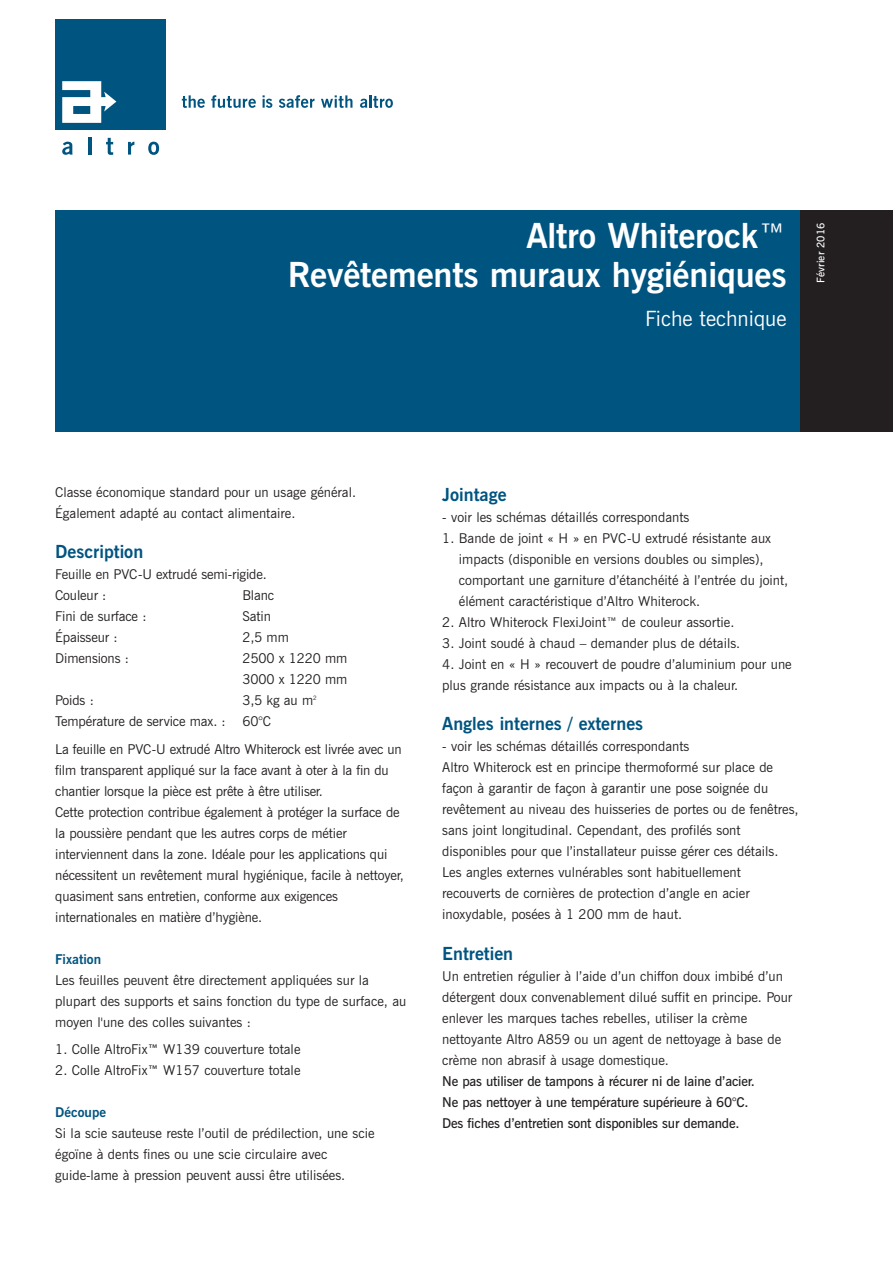
<style>
.page{position:relative;width:893px;height:1263px;background:#fff}
.page>*{position:absolute;margin:0;border:0;box-sizing:border-box;transform-origin:0 0}
.t1{font:700 34.5px/39px "News Gothic BT";letter-spacing:-.005em;color:#fff;text-align:right}
.t2{font:21px "News Gothic BT";color:#fff}
.t3{font:700 18px "News Gothic BT";color:#005480}
.t4{font:13.5px/21px "News Gothic BT";color:#231f20}
.t5{font:600 13.5px/21px "News Gothic BT";letter-spacing:-.015em;color:#231f20}
.t6{font:700 13.5px "News Gothic BT";color:#005480}
.t7{font:600 10.5px "News Gothic BT";letter-spacing:.005em;color:#fff}
.t8{font:6px "News Gothic BT";color:#231f20}
.s1{font-weight:400}
.s2{font-weight:600}
</style>
<div class="page">
<div style="left:799px;top:210px;width:94px;height:221px;background:#231f20"></div>
<div style="left:55px;top:210px;width:744px;height:221px;background:#005480"></div>
<div style="left:55px;top:19px;width:111px;height:111px;background:#005480"></div>
<svg style="left:62px;top:142px;width:11px;height:13px"></svg>
<hr style="left:88px;top:137px;width:3px;height:18px;background:#005480">
<svg style="left:106px;top:138px;width:7px;height:17px"></svg>
<svg style="left:128px;top:142px;width:6px;height:13px"></svg>
<svg style="left:148px;top:142px;width:11px;height:13px"></svg>
<svg style="left:62px;top:81px;width:54px;height:42px"></svg>
<svg style="left:182px;top:95px;width:23px;height:13px"></svg>
<svg style="left:211px;top:95px;width:45px;height:13px"></svg>
<svg style="left:263px;top:95px;width:9px;height:13px"></svg>
<svg style="left:279px;top:95px;width:35px;height:13px"></svg>
<svg style="left:321px;top:95px;width:31px;height:13px"></svg>
<svg style="left:360px;top:95px;width:33px;height:13px"></svg>
<h1 class="t1" style="left:288px;top:216px;width:500px">Altro Whiterock<span class="s1">™<br></span>Revêtements muraux hygiéniques</h1>
<h2 class="t2" style="left:645px;top:306px;width:143px">Fiche technique</h2>
<p class="t7" style="left:814px;top:283px;width:61px;rotate:-90deg">Février 2016</p>
<p class="t4" style="left:55px;top:481px;width:302px">Classe économique standard pour un usage général.<br>Également adapté au contact alimentaire.</p>
<h3 class="t3" style="left:55px;top:541px;width:90px">Description</h3>
<p class="t4" style="left:55px;top:564px;width:213px">Feuille en PVC-U extrudé semi-rigide.<br>Couleur :</p>
<p class="t4" style="left:242px;top:585px;width:33px">Blanc</p>
<p class="t4" style="left:55px;top:606px;width:93px">Fini de surface :</p>
<p class="t4" style="left:242px;top:606px;width:30px">Satin</p>
<p class="t4" style="left:55px;top:627px;width:64px">Épaisseur :</p>
<p class="t4" style="left:242px;top:627px;width:48px">2,5 mm</p>
<p class="t4" style="left:55px;top:648px;width:75px">Dimensions :</p>
<p class="t4" style="left:242px;top:648px;width:106px">2500 x 1220 mm<br>3000 x 1220 mm</p>
<p class="t4" style="left:55px;top:690px;width:40px">Poids :</p>
<p class="t4" style="left:242px;top:690px;width:72px">3,5 kg au m</p>
<p class="t8" style="left:313px;top:694px;width:5px">2</p>
<p class="t4" style="left:55px;top:707px;width:348px;line-height:27.5px">Température de service max. : 60°C<br>La feuille en PVC-U extrudé Altro Whiterock est livrée avec un</p>
<p class="t4" style="left:55px;top:759px;width:350px">film transparent appliqué sur la face avant à oter à la fin du chantier lorsque la pièce est prête à être utiliser.<br>Cette protection contribue également à protéger la surface de la poussière pendant que les autres corps de métier interviennent dans la zone. Idéale pour les applications qui nécessitent un revêtement mural hygiénique, facile à nettoyer, quasiment sans entretien, conforme aux exigences internationales en matière d’hygiène.</p>
<p class="t6" style="left:55px;top:950px;width:47px">Fixation</p>
<p class="t4" style="left:55px;top:969px;width:353px">Les feuilles peuvent être directement appliquées sur la plupart des supports et sains fonction du type de surface, au moyen l'une des colles suivantes :</p>
<p class="t4" style="left:55px;top:1038px;width:247px">1. Colle AltroFix<span class="s2">™</span> W139 couverture totale</p>
<p class="t4" style="left:55px;top:1059px;width:247px">2. Colle AltroFix<span class="s2">™</span> W157 couverture totale</p>
<p class="t6" style="left:55px;top:1104px;width:52px">Découpe</p>
<p class="t4" style="left:55px;top:1122px;width:321px">Si la scie sauteuse reste l’outil de prédilection, une scie égoïne à dents fines ou une scie circulaire avec guide-lame à pression peuvent aussi être utilisées.</p>
<h3 class="t3" style="left:442px;top:483px;width:66px">Jointage</h3>
<p class="t4" style="left:442px;top:506px;width:249px">- voir les schémas détaillés correspondants</p>
<p class="t4" style="left:459px;top:527px;width:331px;text-indent:-17px">1. Bande de joint « H » en PVC-U extrudé résistante aux impacts (disponible en versions doubles ou simples), comportant une garniture d’étanchéité à l’entrée du joint, élément caractéristique d’Altro Whiterock.</p>
<p class="t4" style="left:442px;top:611px;width:294px">2. Altro Whiterock FlexiJoint™ de couleur assortie.</p>
<p class="t4" style="left:442px;top:632px;width:300px">3. Joint soudé à chaud – demander plus de détails.</p>
<p class="t4" style="left:442px;top:653px;width:351px">4. Joint en « H » recouvert de poudre d’aluminium pour une plus grande résistance aux impacts ou à la chaleur.</p>
<h3 class="t3" style="left:442px;top:713px;width:202px">Angles internes / externes</h3>
<p class="t4" style="left:442px;top:736px;width:358px">- voir les schémas détaillés correspondants<br>Altro Whiterock est en principe thermoformé sur place de façon à garantir de façon à garantir une pose soignée du revêtement au niveau des huisseries de portes ou de fenêtres, sans joint longitudinal. Cependant, des profilés sont disponibles pour que l’installateur puisse gérer ces détails.<br>Les angles externes vulnérables sont habituellement recouverts de cornières de protection d’angle en acier inoxydable, posées à 1 200 mm de haut.</p>
<h3 class="t3" style="left:442px;top:942px;width:72px">Entretien</h3>
<p class="t4" style="left:442px;top:965px;width:352px">Un entretien régulier à l’aide d’un chiffon doux imbibé d’un détergent doux convenablement dilué suffit en principe. Pour enlever les marques taches rebelles, utiliser la crème nettoyante Altro A859 ou un agent de nettoyage à base de crème non abrasif à usage domestique.</p>
<p class="t5" style="left:442px;top:1070px;width:314px">Ne pas utiliser de tampons à récurer ni de laine d’acier.<br>Ne pas nettoyer à une température supérieure à 60°C.<br>Des fiches d’entretien sont disponibles sur demande.</p>
</div>
